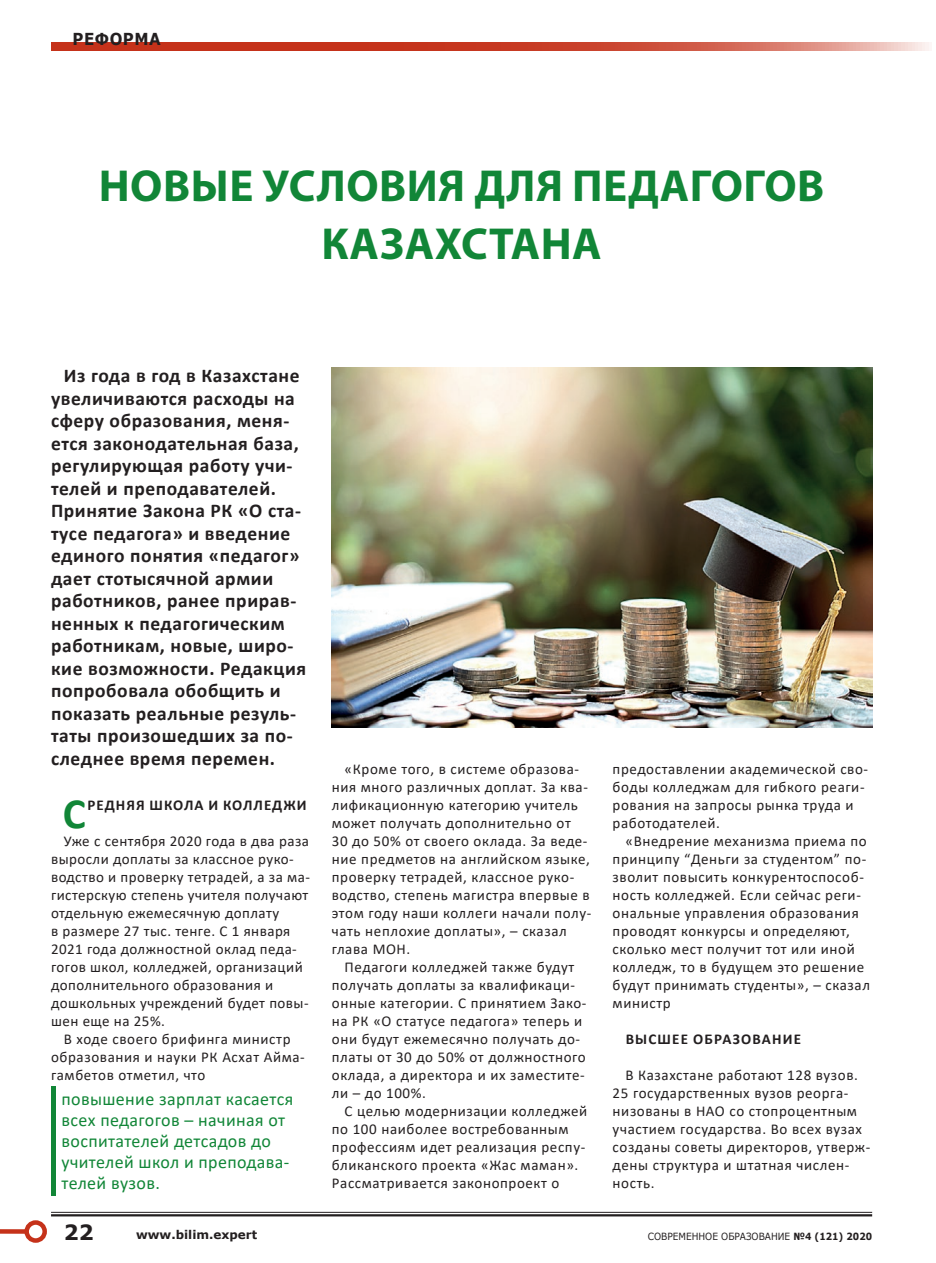
<style>
.page{position:relative;width:936px;height:1263px;background:#fff}
.page>*{position:absolute;margin:0;border:0;box-sizing:border-box;transform-origin:0 0}
.t1{font:700 45px/58.5px "Myriad Pro";letter-spacing:.01em;color:#118637;text-align:center}
.t2{font:700 43.35px "Calibri";color:#118637}
.t3{font:700 21px "Verdana";color:#231f20}
.t4{font:700 19.5px/22.5px "Calibri";letter-spacing:.03em;color:#231f20}
.t5{font:18px/21px "Calibri";letter-spacing:.02em;color:#118637}
.t6{font:700 16.5px "Verdana";letter-spacing:.035em;color:#231f20;scale:.91 1}
.t7{font:15px/18px "Calibri";letter-spacing:.04em;color:#231f20}
.t8{font:700 15px "Calibri";letter-spacing:.07em;color:#231f20}
.t9{font:700 12px "Verdana";color:#231f20}
.t10{font:9.9px "Verdana";color:#231f20;scale:.91 1}
.s1{font-weight:700}
</style>
<div class="page">
<div style="left:51px;top:1086px;width:5px;height:109px;background:#118637"></div>
<img style="left:332px;top:368px;width:540px;height:360px">
<hr style="left:51px;top:1212px;width:821px;height:1px;background:#231f20">
<hr style="left:51px;top:1214px;width:821px;height:2px;background:#231f20">
<svg style="left:51px;top:43px;width:878px;height:8px;background:#cd523e"></svg>
<div style="left:0;top:1229px;width:27px;height:5px;background:#c5321a"></div>
<div style="left:24px;top:1220px;width:23px;height:23px;border:4px solid #c5321a;border-radius:50%"></div>
<p class="t6" style="left:73px;top:27px;width:99px">РЕФОРМА</p>
<h1 class="t1" style="left:99px;top:157px;width:727px">НОВЫЕ УСЛОВИЯ ДЛЯ ПЕДАГОГОВ<br>КАЗАХСТАНА</h1>
<p class="t4" style="left:51px;top:364px;width:257px;text-indent:13px">Из года в год в Казахстане увеличиваются расходы на сферу образования, меня&shy;ется законодательная база, регулирующая работу учи&shy;телей и преподавателей.<br>Принятие Закона РК «О ста&shy;тусе педагога» и введение единого понятия «педагог» дает стотысячной армии работников, ранее прирав&shy;ненных к педагогическим работникам, новые, широ&shy;кие возможности. Редакция попробовала обобщить и показать реальные резуль&shy;таты произошедших за по&shy;следнее время перемен.</p>
<h2 class="t2" style="left:63px;top:783px;width:24px">С</h2>
<p class="t8" style="left:87px;top:794px;width:221px">РЕДНЯЯ ШКОЛА И КОЛЛЕДЖИ</p>
<p class="t7" style="left:51px;top:832px;width:260px;text-indent:13px">Уже с сентября 2020 года в два раза выросли доплаты за классное руко&shy;водство и проверку тетрадей, а за ма&shy;гистерскую степень учителя получают отдельную ежемесячную доплату<br>в размере 27 тыс. тенге. С 1 января<br>2021 года должностной оклад педа&shy;гогов школ, колледжей, организаций дополнительного образования и дошкольных учреждений будет повы&shy;шен еще на 25%.</p>
<p class="t7" style="left:51px;top:1030px;width:255px;text-indent:13px">В ходе своего брифинга министр образования и науки РК Асхат Айма&shy;гамбетов отметил, что</p>
<p class="t5" style="left:62px;top:1088px;width:233px">повышение зарплат касается всех педагогов – начиная от воспитателей детсадов до учителей школ и преподава&shy;телей вузов.</p>
<p class="t7" style="left:332px;top:760px;width:261px;text-indent:13px">«Кроме того, в системе образова&shy;ния много различных доплат. За ква&shy;лификационную категорию учитель может получать дополнительно от<br>30 до 50% от своего оклада. За веде&shy;ние предметов на английском языке, проверку тетрадей, классное руко&shy;водство, степень магистра впервые в этом году наши коллеги начали полу&shy;чать неплохие доплаты», – сказал глава МОН.</p>
<p class="t7" style="left:332px;top:958px;width:256px;text-indent:13px">Педагоги колледжей также будут получать доплаты за квалификаци&shy;онные категории. С принятием Зако&shy;на РК «О статусе педагога» теперь и они будут ежемесячно получать до&shy;платы от 30 до 50% от должностного оклада, а директора и их заместите&shy;ли – до 100%.</p>
<p class="t7" style="left:332px;top:1102px;width:257px;text-indent:13px">С целью модернизации колледжей по 100 наиболее востребованным профессиям идет реализация респу&shy;бликанского проекта «Жас маман».<br>Рассматривается законопроект о</p>
<p class="t7" style="left:612px;top:760px;width:257px">предоставлении академической сво&shy;боды колледжам для гибкого реаги&shy;рования на запросы рынка труда и работодателей.</p>
<p class="t7" style="left:612px;top:832px;width:259px;text-indent:13px">«Внедрение механизма приема по принципу “Деньги за студентом” по&shy;зволит повысить конкурентоспособ&shy;ность колледжей. Если сейчас реги&shy;ональные управления образования проводят конкурсы и определяют, сколько мест получит тот или иной колледж, то в будущем это решение будут принимать студенты», – сказал министр</p>
<p class="t8" style="left:625px;top:1028px;width:177px">ВЫСШЕЕ ОБРАЗОВАНИЕ</p>
<p class="t7" style="left:612px;top:1066px;width:259px;text-indent:13px">В Казахстане работают 128 вузов.<br>25 государственных вузов реорга&shy;низованы в НАО со стопроцентным участием государства. Во всех вузах созданы советы директоров, утверж&shy;дены структура и штатная числен&shy;ность.</p>
<h3 class="t3" style="left:64px;top:1217px;width:31px">22</h3>
<p class="t9" style="left:136px;top:1226px;width:123px">www.bilim.expert</p>
<p class="t10" style="left:647px;top:1229px;width:248px">СОВРЕМЕННОЕ ОБРАЗОВАНИЕ <span class="s1">№4 (121) 2020</span></p>
</div>
